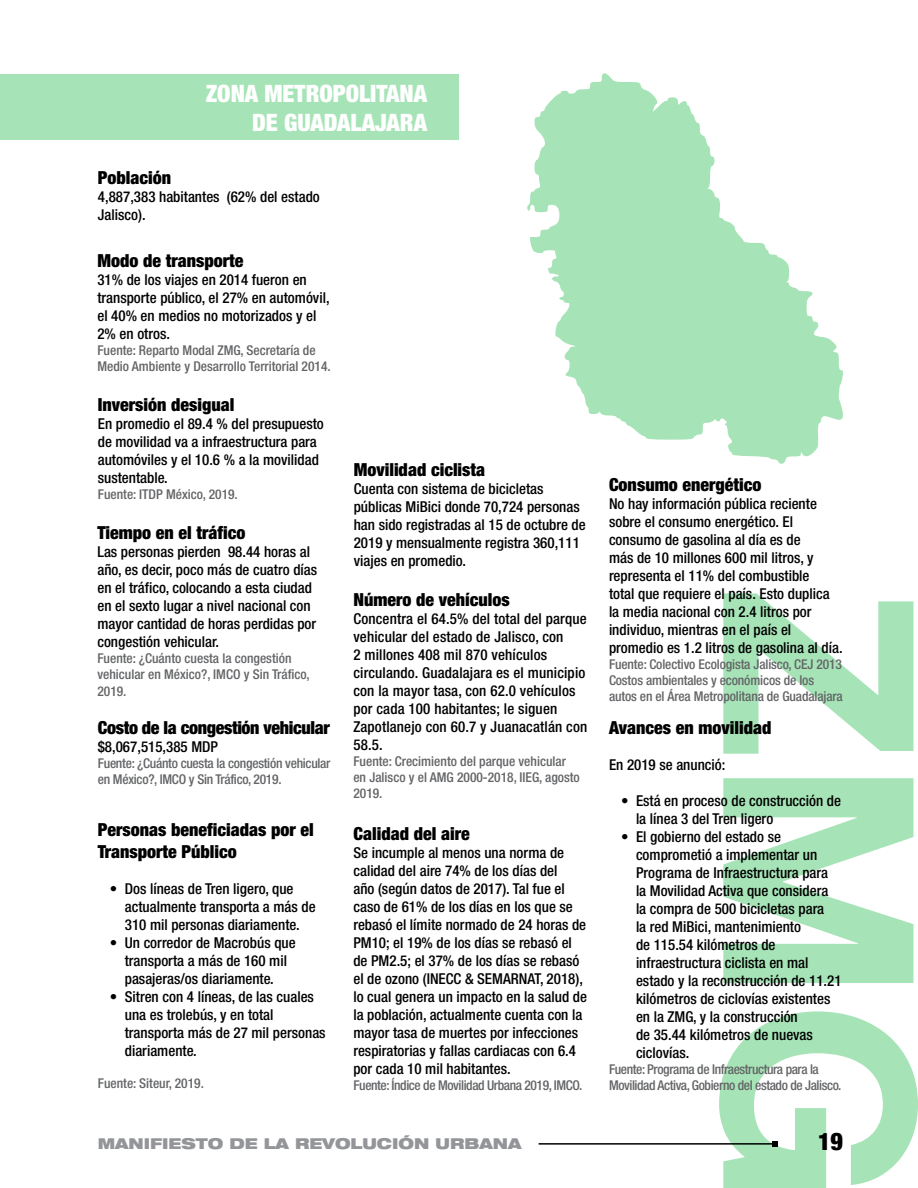
<style>
.page{position:relative;width:918px;height:1188px;background:#fff}
.page>*{position:absolute;margin:0;border:0;box-sizing:border-box;transform-origin:0 0}
.t1{font:900 condensed 24px/28.8px "Helvetica Neue";color:#fff;text-align:right}
.t2{font:900 condensed 24px "Helvetica Neue";color:#000}
.t3{font:900 condensed 18px/21.6px "Helvetica Neue";color:#000}
.t4{font:900 condensed 18px "Helvetica Neue";letter-spacing:-.02em;color:#000}
.t5{font:500 condensed 15px/18px "Helvetica Neue";color:#000}
.t6{font:900 expanded 15px "Helvetica Neue";color:#939598}
.t7{font:500 condensed 13.5px/16.2px "Helvetica Neue";letter-spacing:-.01em;color:#636466}
.t8{font:500 condensed 13.5px/16.2px "Helvetica Neue";letter-spacing:-.03em;color:#636466}
</style>
<div class="page">
<svg style="left:719px;top:593px;width:199px;height:595px;fill:#a6e4b7"></svg>
<svg style="left:527px;top:73px;width:316px;height:391px;fill:#a6e4b7"></svg>
<div style="left:0;top:74px;width:459px;height:66px;background:#a6e4b7"></div>
<hr style="left:539px;top:1143px;width:236px;height:2px;background:#000">
<svg style="left:772px;top:1141px;width:6px;height:6px"></svg>
<h1 class="t1" style="left:206px;top:79px;width:223px">ZONA METROPOLITANA<br>DE GUADALAJARA</h1>
<p class="t3" style="left:98px;top:166px;width:75px">Población</p>
<p class="t5" style="left:98px;top:187px;width:223px">4,887,383 habitantes (62% del estado<br>Jalisco).</p>
<p class="t3" style="left:97px;top:249px;width:148px">Modo de transporte</p>
<p class="t5" style="left:97px;top:270px;width:234px">31% de los viajes en 2014 fueron en transporte público, el 27% en automóvil, el 40% en medios no motorizados y el<br>2% en otros.</p>
<p class="t7" style="left:97px;top:342px;width:235px">Fuente: Reparto Modal ZMG, Secretaría de<br>Medio Ambiente y Desarrollo Territorial 2014.</p>
<p class="t3" style="left:98px;top:393px;width:138px">Inversión desigual</p>
<p class="t5" style="left:98px;top:414px;width:228px">En promedio el 89.4 % del presupuesto de movilidad va a infraestructura para automóviles y el 10.6 % a la movilidad sustentable.</p>
<p class="t7" style="left:98px;top:486px;width:142px">Fuente: ITDP México, 2019.</p>
<p class="t3" style="left:97px;top:522px;width:150px">Tiempo en el tráfico</p>
<p class="t5" style="left:97px;top:543px;width:221px">Las personas pierden 98.44 horas al año, es decir, poco más de cuatro días en el tráfico, colocando a esta ciudad en el sexto lugar a nivel nacional con mayor cantidad de horas perdidas por congestión vehicular.</p>
<p class="t7" style="left:97px;top:650px;width:214px">Fuente: ¿Cuánto cuesta la congestión vehicular en México?, IMCO y Sin Tráfico,<br>2019.</p>
<p class="t4" style="left:98px;top:716px;width:233px">Costo de la congestión vehicular</p>
<p class="t5" style="left:98px;top:737px;width:122px">$8,067,515,385 MDP</p>
<p class="t7" style="left:98px;top:755px;width:234px">Fuente: ¿Cuánto cuesta la congestión vehicular en México?, IMCO y Sin Tráfico, 2019.</p>
<p class="t3" style="left:98px;top:819px;width:218px">Personas beneficiadas por el<br>Transporte Público</p>
<p class="t5" style="left:125px;top:879px;width:192px;text-indent:-15px">• Dos líneas de Tren ligero, que actualmente transporta a más de<br>310 mil personas diariamente.</p>
<p class="t5" style="left:110px;top:933px;width:187px;text-align:center">• Un corredor de Macrobús que transporta a más de 160 mil pasajeras/os diariamente.</p>
<p class="t5" style="left:125px;top:987px;width:202px;text-indent:-15px">• Sitren con 4 líneas, de las cuales una es trolebús, y en total transporta más de 27 mil personas diariamente.</p>
<p class="t7" style="left:98px;top:1075px;width:108px">Fuente: Siteur, 2019.</p>
<p class="t3" style="left:354px;top:459px;width:133px">Movilidad ciclista</p>
<p class="t5" style="left:354px;top:480px;width:234px">Cuenta con sistema de bicicletas públicas MiBici donde 70,724 personas han sido registradas al 15 de octubre de 2019 y mensualmente registra 360,111 viajes en promedio.</p>
<p class="t3" style="left:609px;top:473px;width:154px">Consumo energético</p>
<p class="t5" style="left:609px;top:494px;width:235px">No hay información pública reciente sobre el consumo energético. El consumo de gasolina al día es de<br>más de 10 millones 600 mil litros, y representa el 11% del combustible<br>total que requiere el país. Esto duplica la media nacional con 2.4 litros por individuo, mientras en el país el promedio es 1.2 litros de gasolina al día.</p>
<p class="t7" style="left:609px;top:656px;width:235px">Fuente: Colectivo Ecologista Jalisco, CEJ 2013<br>Costos ambientales y económicos de los autos en el Área Metropolitana de Guadalajara</p>
<p class="t3" style="left:353px;top:588px;width:158px">Número de vehículos</p>
<p class="t5" style="left:353px;top:609px;width:235px">Concentra el 64.5% del total del parque vehicular del estado de Jalisco, con<br>2 millones 408 mil 870 vehículos circulando. Guadalajara es el municipio con la mayor tasa, con 62.0 vehículos por cada 100 habitantes; le siguen Zapotlanejo con 60.7 y Juanacatlán con 58.5.</p>
<p class="t7" style="left:353px;top:753px;width:228px">Fuente: Crecimiento del parque vehicular en Jalisco y el AMG 2000-2018, IIEG, agosto<br>2019.</p>
<p class="t3" style="left:609px;top:716px;width:164px">Avances en movilidad</p>
<p class="t5" style="left:609px;top:755px;width:118px">En 2019 se anunció:</p>
<p class="t5" style="left:636px;top:791px;width:207px;text-indent:-15px">• Está en proceso de construcción de la línea 3 del Tren ligero</p>
<p class="t5" style="left:636px;top:827px;width:207px;text-indent:-15px">• El gobierno del estado se comprometió a implementar un<br>Programa de Infraestructura para la Movilidad Activa que considera la compra de 500 bicicletas para<br>la red MiBici, mantenimiento<br>de 115.54 kilómetros de infraestructura ciclista en mal estado y la reconstrucción de 11.21 kilómetros de ciclovías existentes en la ZMG, y la construcción<br>de 35.44 kilómetros de nuevas ciclovías.</p>
<p class="t8" style="left:609px;top:1061px;width:234px">Fuente: Programa de Infraestructura para la<br>Movilidad Activa, Gobierno del estado de Jalisco.</p>
<p class="t3" style="left:353px;top:823px;width:118px">Calidad del aire</p>
<p class="t5" style="left:353px;top:843px;width:235px">Se incumple al menos una norma de calidad del aire 74% de los días del<br>año (según datos de 2017). Tal fue el caso de 61% de los días en los que se rebasó el límite normado de 24 horas de PM10; el 19% de los días se rebasó el de PM2.5; el 37% de los días se rebasó el de ozono (INECC &amp; SEMARNAT, 2018), lo cual genera un impacto en la salud de la población, actualmente cuenta con la mayor tasa de muertes por infecciones respiratorias y fallas cardiacas con 6.4 por cada 10 mil habitantes.</p>
<p class="t8" style="left:353px;top:1077px;width:230px">Fuente: Índice de Movilidad Urbana 2019, IMCO.</p>
<p class="t6" style="left:98px;top:1134px;width:425px">MANIFIESTO DE LA REVOLUCIÓN URBANA</p>
<h1 class="t2" style="left:818px;top:1126px;width:26px">19</h1>
</div>
